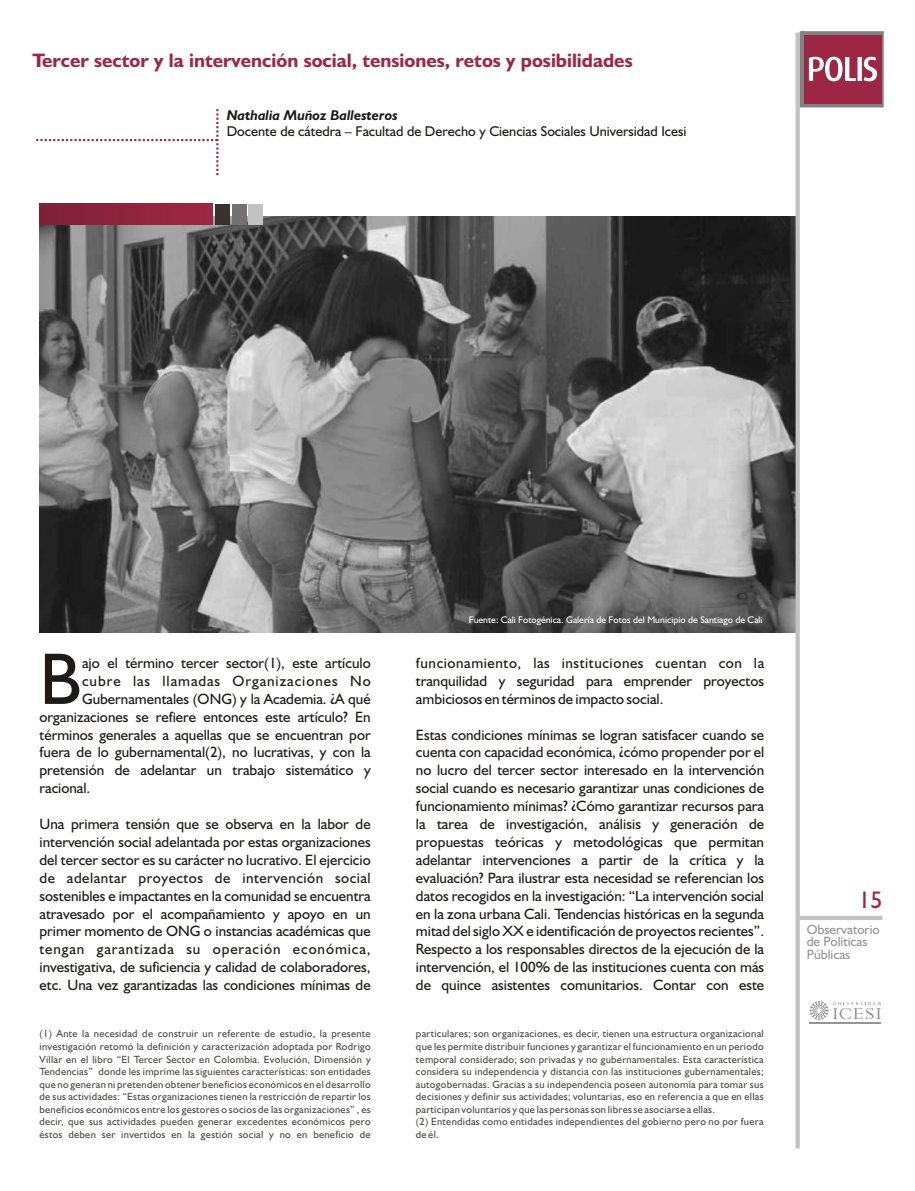
<style>
.page{position:relative;width:915px;height:1191px;background:#fff}
.page>*{position:absolute;margin:0;border:0;box-sizing:border-box;transform-origin:0 0}
.t1{font:73.35px "Humanist 521 BT";color:#1f1a17}
.t2{font:24px "Humanist 521 BT";color:#9e2645}
.t3{font:700 19.5px "Humanist 521 BT";color:#9e2645}
.t4{font:15px/17.9px "Humanist 521 BT";color:#1f1a17;text-align:justify}
.t5{font:15px "Humanist 521 BT";letter-spacing:.065em;color:#1f1a17}
.t6{font:14.25px "Humanist 521 BT";color:#1f1a17}
.t7{font:italic 700 14.25px "Humanist 521 BT";color:#1f1a17}
.t8{font:13.5px/12.6px "Humanist 521 BT";color:#969494}
.t9{font:10.5px/12.5px "Humanist 521 BT";letter-spacing:.025em;color:#4d4a47;text-align:justify}
.t10{font:9.6px "Humanist 521 BT";color:#fff}
</style>
<div class="page">
<img style="left:40px;top:216px;width:755px;height:416px">
<svg style="left:795px;top:32px;width:4px;height:1116px;background:#c0c0c0"></svg>
<div style="left:799px;top:915px;width:83px;height:5px;background:#c2c2c2"></div>
<hr style="left:809px;top:1022px;width:71px;height:1px;background:#969494">
<svg style="left:809px;top:1001px;width:71px;height:18px"></svg>
<svg style="left:799px;top:31px;width:84px;height:76px;background:#a65066"></svg>
<svg style="left:36px;top:109px;width:182px;height:66px"></svg>
<div style="left:40px;top:204px;width:173px;height:20px;background:linear-gradient(to right,#7e2138,#9e2744)"></div>
<div style="left:215px;top:204px;width:14px;height:20px;background:#383330"></div>
<div style="left:232px;top:204px;width:14px;height:20px;background:#737070"></div>
<div style="left:248px;top:204px;width:15px;height:20px;background:#c2c2c2"></div>
<h3 class="t3" style="left:33px;top:52px;width:601px">Tercer sector y la intervención social, tensiones, retos y posibilidades</h3>
<p class="t7" style="left:226px;top:109px;width:172px">Nathalia Muñoz Ballesteros</p>
<p class="t6" style="left:226px;top:125px;width:461px">Docente de cátedra – Facultad de Derecho y Ciencias Sociales Universidad Icesi</p>
<h1 class="t1" style="left:40px;top:648px;width:44px">B</h1>
<p class="t4" style="left:82px;top:655px;width:290px">ajo el término tercer sector(1), este artículo</p>
<p class="t5" style="left:82px;top:674px;width:290px">cubre las llamadas Organizaciones No</p>
<p class="t4" style="left:82px;top:691px;width:290px">Gubernamentales (ONG) y la Academia. ¿A qué</p>
<p class="t4" style="left:40px;top:709px;width:332px">organizaciones se refiere entonces este artículo? En</p>
<p class="t4" style="left:40px;top:726px;width:332px">términos generales a aquellas que se encuentran por</p>
<p class="t4" style="left:40px;top:744px;width:332px">fuera de lo gubernamental(2), no lucrativas, y con la</p>
<p class="t4" style="left:40px;top:762px;width:332px">pretensión de adelantar un trabajo sistemático y</p>
<p class="t4" style="left:40px;top:780px;width:52px">racional.</p>
<p class="t4" style="left:39px;top:816px;width:332px">Una primera tensión que se observa en la labor de intervención social adelantada por estas organizaciones del tercer sector es su carácter no lucrativo. El ejercicio de adelantar proyectos de intervención social sostenibles e impactantes en la comunidad se encuentra atravesado por el acompañamiento y apoyo en un primer momento de ONG o instancias académicas que tengan garantizada su operación económica, investigativa, de suficiencia y calidad de colaboradores, etc. Una vez garantizadas las condiciones mínimas de</p>
<p class="t10" style="left:468px;top:615px;width:295px">Fuente: Cali Fotogénica. Galería de Fotos del Municipio de Santiago de Cali</p>
<p class="t4" style="left:416px;top:655px;width:349px">funcionamiento, las instituciones cuentan con la tranquilidad y seguridad para emprender proyectos ambiciosos en términos de impacto social.</p>
<p class="t4" style="left:416px;top:726px;width:349px">Estas condiciones mínimas se logran satisfacer cuando se cuenta con capacidad económica, ¿cómo propender por el no lucro del tercer sector interesado en la intervención social cuando es necesario garantizar unas condiciones de funcionamiento mínimas? ¿Cómo garantizar recursos para la tarea de investigación, análisis y generación de propuestas teóricas y metodológicas que permitan adelantar intervenciones a partir de la crítica y la evaluación? Para ilustrar esta necesidad se referencian los datos recogidos en la investigación: “La intervención social en la zona urbana Cali. Tendencias históricas en la segunda mitad del siglo XX e identificación de proyectos recientes”.<br>Respecto a los responsables directos de la ejecución de la intervención, el 100% de las instituciones cuenta con más de quince asistentes comunitarios. Contar con este</p>
<p class="t9" style="left:39px;top:1028px;width:333px">(1) Ante la necesidad de construir un referente de estudio, la presente investigación retomó la definición y caracterización adoptada por Rodrigo Villar en el libro “El Tercer Sector en Colombia. Evolución, Dimensión y Tendencias” donde les imprime las siguientes características: son entidades que no generan ni pretenden obtener beneficios económicos en el desarrollo de sus actividades: “Estas organizaciones tienen la restricción de repartir los beneficios económicos entre los gestores o socios de las organizaciones” , es decir, que sus actividades pueden generar excedentes económicos pero éstos deben ser invertidos en la gestión social y no en beneficio de</p>
<p class="t9" style="left:416px;top:1028px;width:349px;text-align:left">particulares; son organizaciones, es decir, tienen una estructura organizacional que les permite distribuir funciones y garantizar el funcionamiento en un periodo temporal considerado; son privadas y no gubernamentales. Esta característica considera su independencia y distancia con las instituciones gubernamentales; autogobernadas. Gracias a su independencia poseen autonomía para tomar sus decisiones y definir sus actividades; voluntarias, eso en referencia a que en ellas participan voluntarios y que las personas son libres se asociarse a ellas.<br>(2) Entendidas como entidades independientes del gobierno pero no por fuera de él.</p>
<h2 class="t2" style="left:858px;top:889px;width:26px">15</h2>
<p class="t8" style="left:806px;top:923px;width:75px">Observatorio de Políticas<br>Públicas</p>
</div>
